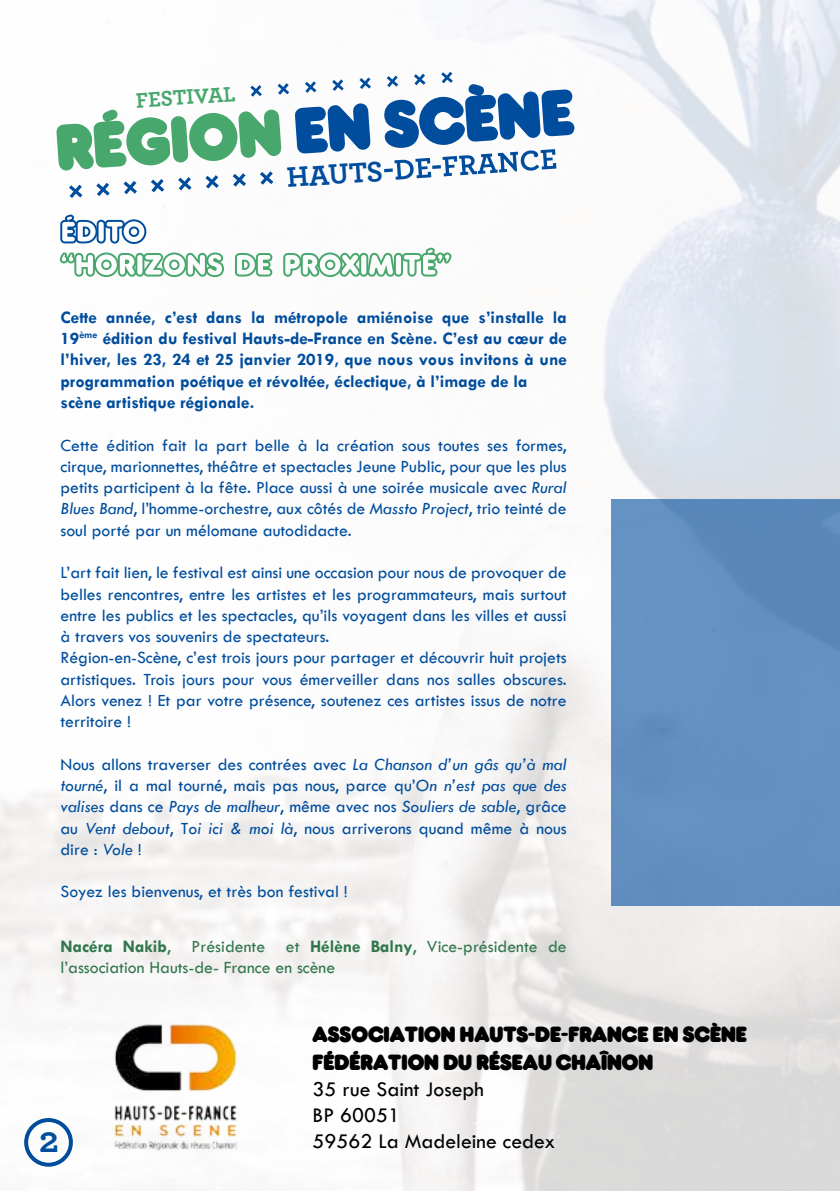
<style>
.page{position:relative;width:840px;height:1191px;background:#fff}
.page>*{position:absolute;margin:0;border:0;box-sizing:border-box;transform-origin:0 0}
.t1{font:700 58.6px "Frankfurter SHOP";color:#004d9d}
.t2{font:700 37.4px "Archer";color:#004d9d}
.t3{font:700 29.6px "Archer";color:#004d9d}
.t4{font:700 22.2px "Archer";color:#47a76c}
.t5{font:21.6px/26px "Tw Cen";color:#000}
.t6{font:700 19.8px/28.4px "Frankfurter SHOP";color:#000}
.t7{font:17.8px/21.2px "Tw Cen";color:#004d9d;text-align:justify}
.t8{font:700 17.8px/21.2px "Tw Cen";color:#004d9d}
.t9{font:17.8px/21.2px "Tw Cen";color:#31774d}
.s1{color:#47a76c}
.s2{font-style:italic}
.s3{font-weight:700}
</style>
<div class="page">
<img style="left:0;top:0;width:839px;height:1191px">
<div style="left:611px;top:499px;width:228px;height:406px;background:#6290c0"></div>
<svg style="left:384px;top:149px;width:172px;height:31px"></svg>
<svg style="left:69px;top:185px;width:13px;height:13px"></svg>
<svg style="left:250px;top:85px;width:12px;height:12px"></svg>
<svg style="left:277px;top:83px;width:12px;height:12px"></svg>
<svg style="left:305px;top:81px;width:11px;height:12px"></svg>
<svg style="left:332px;top:79px;width:11px;height:12px"></svg>
<svg style="left:359px;top:77px;width:12px;height:12px"></svg>
<svg style="left:386px;top:76px;width:12px;height:11px"></svg>
<svg style="left:413px;top:74px;width:12px;height:11px"></svg>
<svg style="left:441px;top:72px;width:11px;height:11px"></svg>
<svg style="left:96px;top:183px;width:14px;height:13px"></svg>
<svg style="left:123px;top:181px;width:14px;height:13px"></svg>
<svg style="left:151px;top:179px;width:13px;height:13px"></svg>
<svg style="left:178px;top:177px;width:13px;height:13px"></svg>
<svg style="left:205px;top:175px;width:14px;height:13px"></svg>
<svg style="left:232px;top:173px;width:14px;height:14px"></svg>
<svg style="left:260px;top:171px;width:13px;height:14px"></svg>
<svg style="left:52px;top:214px;width:95px;height:31px"></svg>
<svg style="left:58px;top:251px;width:167px;height:27px"></svg>
<svg style="left:234px;top:251px;width:39px;height:27px"></svg>
<svg style="left:281px;top:247px;width:171px;height:47px"></svg>
<img style="left:78px;top:1019px;width:194px;height:142px">
<div style="left:24px;top:1118px;width:49px;height:48px;border:4px solid #004d9d;border-radius:50%"></div>
<h1 class="t1" style="left:53px;top:112px;width:520px;rotate:-4deg"><span class="s1">RÉGION</span> EN SCÈNE</h1>
<p class="t4" style="left:135px;top:83px;width:101px;rotate:-4deg">FESTIVAL</p>
<h3 class="t3" style="left:285px;top:154px;width:98px;rotate:-4deg">HAUTS</h3>
<p class="t8" style="left:60px;top:306px;width:507px">Cette année, c’est dans la métropole amiénoise que s’installe la 19<sup>ème</sup> édition du festival Hauts-de-France en Scène. C’est au cœur de l’hiver, les 23, 24 et 25 janvier 2019, que nous vous invitons à une programmation poétique et révoltée, éclectique, à l’image de la scène artistique régionale.</p>
<p class="t7" style="left:60px;top:434px;width:507px">Cette édition fait la part belle à la création sous toutes ses formes, cirque, marionnettes, théâtre et spectacles Jeune Public, pour que les plus petits participent à la fête. Place aussi à une soirée musicale avec <span class="s2">Rural Blues Band</span>, l’homme-orchestre, aux côtés de <span class="s2">Massto Project</span>, trio teinté de soul porté par un mélomane autodidacte.</p>
<p class="t7" style="left:60px;top:562px;width:507px;text-align:left">L’art fait lien, le festival est ainsi une occasion pour nous de provoquer de belles rencontres, entre les artistes et les programmateurs, mais surtout entre les publics et les spectacles, qu’ils voyagent dans les villes et aussi à travers vos souvenirs de spectateurs.<br>Région-en-Scène, c’est trois jours pour partager et découvrir huit projets artistiques. Trois jours pour vous émerveiller dans nos salles obscures.<br>Alors venez ! Et par votre présence, soutenez ces artistes issus de notre territoire !</p>
<p class="t7" style="left:60px;top:753px;width:507px">Nous allons traverser des contrées avec <span class="s2">La Chanson d’un gâs qu’à mal tourné</span>, il a mal tourné, mais pas nous, parce qu’<span class="s2">On n’est pas que des valises</span> dans ce <span class="s2">Pays de malheur</span>, même avec nos <span class="s2">Souliers de sable</span>, grâce au <span class="s2">Vent debout</span>, T<span class="s2">oi ici &amp; moi là</span>, nous arriverons quand même à nous dire : <span class="s2">Vole</span> !</p>
<p class="t7" style="left:60px;top:881px;width:288px">Soyez les bienvenus, et très bon festival !</p>
<p class="t9" style="left:60px;top:935px;width:507px"><span class="s3">Nacéra Nakib</span>, Présidente et <span class="s3">Hélène Balny</span>, Vice-présidente de l’association Hauts-de- France en scène</p>
<p class="t6" style="left:312px;top:1020px;width:435px">ASSOCIATION HAUTS-DE-FRANCE EN SCÈNE<br>FÉDÉRATION DU RÉSEAU CHAÎNON</p>
<p class="t5" style="left:312px;top:1076px;width:173px">35 rue Saint Joseph<br>BP 60051</p>
<h2 class="t2" style="left:39px;top:1109px;width:21px">2</h2>
<p class="t5" style="left:312px;top:1128px;width:244px">59562 La Madeleine cedex</p>
</div>
